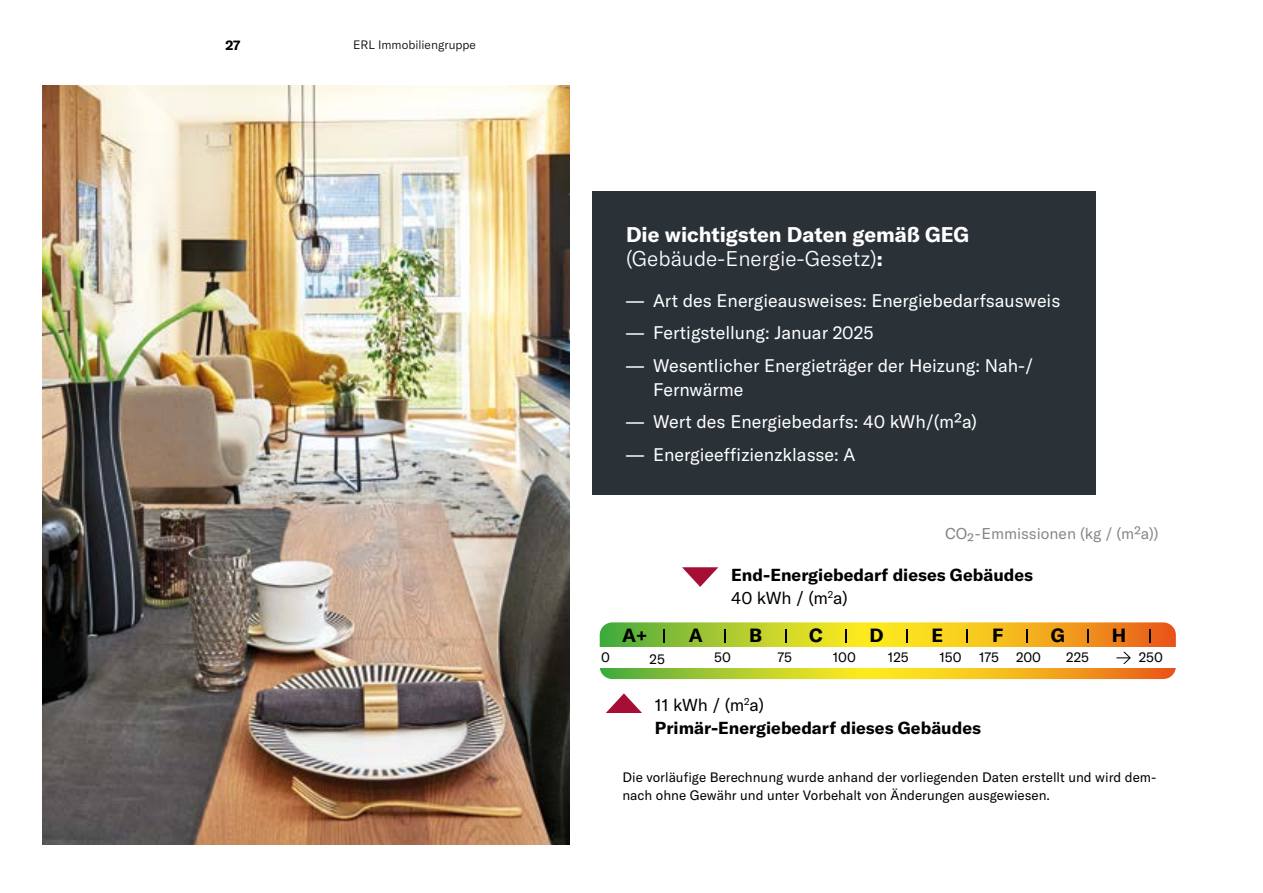
<style>
.page{position:relative;width:1263px;height:893px;background:#fff}
.page>*{position:absolute;margin:0;border:0;box-sizing:border-box;transform-origin:0 0}
.t1{font:700 21px/24px "GT America";color:#fff}
.t2{font:700 18.9px "GT America";color:#000}
.t3{font:18px/24px "GT America";color:#fff}
.t4{font:700 17.1px/23.1px "GT America";color:#000}
.t5{font:17.1px "GT America";color:#000}
.t6{font:15.45px "GT America";color:#878787}
.t7{font:13.65px "GT America";color:#000}
.t8{font:13.5px/18px "GT America";color:#000}
.t9{font:700 13.5px "GT America";color:#000}
.t10{font:300 12px "GT America";color:#000}
.s1{font-weight:300}
.s2{font-weight:400}
</style>
<div class="page">
<img style="left:43px;top:86px;width:527px;height:758px">
<div style="left:592px;top:191px;width:503px;height:304px;background:#2a3238"></div>
<svg style="left:600px;top:622px;width:576px;height:57px"></svg>
<svg style="left:682px;top:567px;width:36px;height:20px"></svg>
<svg style="left:606px;top:693px;width:36px;height:20px"></svg>
<p class="t9" style="left:225px;top:37px;width:17px">27</p>
<p class="t10" style="left:353px;top:38px;width:124px">ERL Immobiliengruppe</p>
<p class="t1" style="left:626px;top:222px;width:345px">Die wichtigsten Daten gemäß GEG <span class="s1">(Gebäude-Energie-Gesetz)</span>:</p>
<p class="t3" style="left:626px;top:289px;width:436px">— Art des Energieausweises: Energiebedarfsausweis</p>
<p class="t3" style="left:626px;top:321px;width:249px">— Fertigstellung: Januar 2025</p>
<p class="t3" style="left:653px;top:354px;width:382px;text-indent:-27px">— Wesentlicher Energieträger der Heizung: Nah-/<br>Fernwärme</p>
<p class="t3" style="left:626px;top:410px;width:352px">— Wert des Energiebedarfs: 40 kWh/(m²a)</p>
<p class="t3" style="left:626px;top:443px;width:231px">— Energieeffizienzklasse: A</p>
<p class="t6" style="left:945px;top:524px;width:215px">CO₂-Emmissionen (kg / (m²a))</p>
<p class="t4" style="left:731px;top:563px;width:303px">End-Energiebedarf dieses Gebäudes<br><span class="s2">40 kWh / (m</span><sup>2</sup><span class="s2">a)</span></p>
<p class="t2" style="left:622px;top:624px;width:27px">A+</p>
<p class="t2" style="left:689px;top:624px;width:15px">A</p>
<p class="t2" style="left:749px;top:624px;width:14px">B</p>
<p class="t2" style="left:809px;top:624px;width:15px">C</p>
<p class="t2" style="left:869px;top:624px;width:16px">D</p>
<p class="t2" style="left:931px;top:624px;width:13px">E</p>
<p class="t2" style="left:992px;top:624px;width:13px">F</p>
<p class="t2" style="left:1051px;top:624px;width:16px">G</p>
<p class="t2" style="left:1112px;top:624px;width:16px">H</p>
<p class="t7" style="left:601px;top:649px;width:10px">0</p>
<p class="t7" style="left:649px;top:651px;width:17px">25</p>
<p class="t7" style="left:714px;top:649px;width:18px">50</p>
<p class="t7" style="left:777px;top:649px;width:16px">75</p>
<p class="t7" style="left:833px;top:649px;width:25px">100</p>
<p class="t7" style="left:888px;top:649px;width:22px">125</p>
<p class="t7" style="left:939px;top:649px;width:24px">150</p>
<p class="t7" style="left:979px;top:649px;width:63px">175 200</p>
<p class="t7" style="left:1066px;top:649px;width:24px">225</p>
<p class="t7" style="left:1139px;top:649px;width:26px">250</p>
<p class="t5" style="left:655px;top:695px;width:111px">11 kWh / (m<sup>2</sup>a)</p>
<p class="t4" style="left:655px;top:716px;width:327px">Primär-Energiebedarf dieses Gebäudes</p>
<p class="t8" style="left:622px;top:768px;width:535px">Die vorläufige Berechnung wurde anhand der vorliegenden Daten erstellt und wird dem&shy;nach ohne Gewähr und unter Vorbehalt von Änderungen ausgewiesen.</p>
</div>
